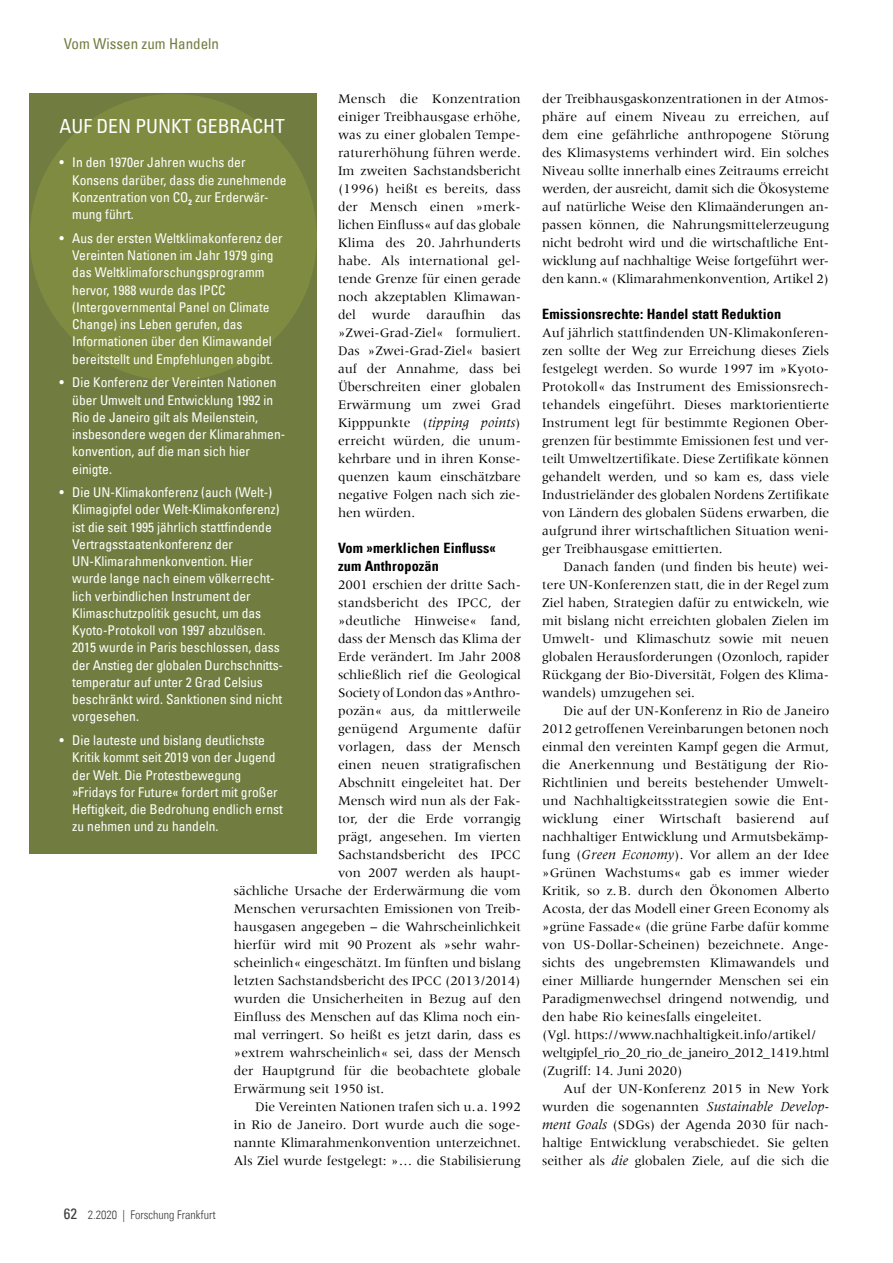
<style>
.page{position:relative;width:893px;height:1263px;background:#fff}
.page>*{position:absolute;margin:0;border:0;box-sizing:border-box;transform-origin:0 0}
.t1{font:condensed 19.5px "Univers Com 57";color:#fff}
.t2{font:condensed 15px "Univers Com 57";color:#717d40}
.t3{font:14.25px/18px "Univers Com 67 Bold Cond";letter-spacing:.01em;color:#000}
.t4{font:italic 14.25px "Meridien Com";letter-spacing:.01em;color:#000}
.t5{font:13.5px/18px "Meridien";color:#000;text-align:justify}
.t6{font:condensed 13.5px/17.2px "Univers Com 57";color:#fff}
.t7{font:12px "Univers Com 47 Light Cond";color:#3c3c3b}
.s1{font-family:"Meridien";font-style:normal;font-size:13.5px}
.s2{font-family:"Univers Com 57";font-stretch:condensed;font-size:15px}
.s3{font-family:"Meridien Com";font-style:italic;font-size:14.25px}
</style>
<div class="page">
<div style="left:30px;top:94px;width:287px;height:760px;background:#717d40"></div>
<div style="left:30px;top:94px;width:287px;height:287px;background:#808b42;border-radius:50%"></div>
<p class="t2" style="left:64px;top:34px;width:157px">Vom Wissen zum Handeln</p>
<p class="t5" style="left:338px;top:90px;width:184px">Mensch die Konzentration einiger Treibhausgase erhöhe, was zu einer globalen Tempe&shy;raturerhöhung führen werde.<br>Im zweiten Sachstandsbericht (1996) heißt es bereits, dass der Mensch einen »merk&shy;lichen Einfluss« auf das globale Klima des 20. Jahrhunderts habe. Als international gel&shy;tende Grenze für einen gerade noch akzeptablen Klimawan&shy;del wurde daraufhin das »Zwei- Grad- Ziel« formuliert.<br>Das »Zwei- Grad- Ziel« basiert auf der Annahme, dass bei Überschreiten einer globalen Erwärmung um zwei Grad</p>
<p class="t4" style="left:338px;top:414px;width:184px"><span class="s1">Kipppunkte (</span>tipping points<span class="s1">)</span></p>
<p class="t5" style="left:338px;top:432px;width:184px">erreicht würden, die unum&shy;kehrbare und in ihren Konse&shy;quenzen kaum einschätzbare negative Folgen nach sich zie&shy;hen würden.</p>
<p class="t3" style="left:338px;top:539px;width:159px">Vom »merklichen Einfluss« zum Anthropozän</p>
<p class="t5" style="left:338px;top:576px;width:184px">2001 erschien der dritte Sach-</p>
<p class="t5" style="left:338px;top:594px;width:184px">standsbericht des IPCC, der</p>
<p class="t5" style="left:338px;top:612px;width:184px">»deutliche Hinweise« fand,</p>
<p class="t5" style="left:338px;top:630px;width:184px">dass der Mensch das Klima der</p>
<p class="t5" style="left:338px;top:648px;width:184px">Erde verändert. Im Jahr 2008</p>
<p class="t5" style="left:338px;top:666px;width:184px">schließlich rief die Geological</p>
<p class="t5" style="left:338px;top:684px;width:184px">Society of London das »Anthro-</p>
<p class="t5" style="left:338px;top:702px;width:184px">pozän« aus, da mittlerweile</p>
<p class="t5" style="left:338px;top:720px;width:184px">genügend Argumente dafür</p>
<p class="t5" style="left:338px;top:738px;width:184px">vorlagen, dass der Mensch</p>
<p class="t5" style="left:338px;top:756px;width:184px">einen neuen stratigrafischen</p>
<p class="t5" style="left:338px;top:774px;width:184px">Abschnitt eingeleitet hat. Der</p>
<p class="t5" style="left:338px;top:792px;width:184px">Mensch wird nun als der Fak-</p>
<p class="t5" style="left:338px;top:810px;width:184px">tor, der die Erde vorrangig</p>
<p class="t5" style="left:338px;top:828px;width:184px">prägt, angesehen. Im vierten</p>
<p class="t5" style="left:338px;top:846px;width:184px">Sachstandsbericht des IPCC</p>
<p class="t5" style="left:338px;top:864px;width:184px">von 2007 werden als haupt-</p>
<p class="t5" style="left:234px;top:882px;width:288px">sächliche Ursache der Erderwärmung die vom</p>
<p class="t5" style="left:234px;top:900px;width:289px">Menschen verursachten Emissionen von Treib-</p>
<p class="t5" style="left:234px;top:918px;width:289px">hausgasen angegeben – die Wahrscheinlichkeit</p>
<p class="t5" style="left:234px;top:936px;width:289px">hierfür wird mit 90 Prozent als »sehr wahr-</p>
<p class="t5" style="left:234px;top:954px;width:288px">scheinlich« eingeschätzt. Im fünften und bislang</p>
<p class="t5" style="left:234px;top:972px;width:289px">letzten Sachstandsbericht des IPCC (2013/2014)</p>
<p class="t5" style="left:234px;top:990px;width:289px">wurden die Unsicherheiten in Bezug auf den</p>
<p class="t5" style="left:234px;top:1008px;width:289px">Einfluss des Menschen auf das Klima noch ein-</p>
<p class="t5" style="left:234px;top:1026px;width:288px">mal verringert. So heißt es jetzt darin, dass es</p>
<p class="t5" style="left:234px;top:1044px;width:289px">»extrem wahrscheinlich« sei, dass der Mensch</p>
<p class="t5" style="left:234px;top:1062px;width:288px">der Hauptgrund für die beobachtete globale</p>
<p class="t5" style="left:234px;top:1080px;width:152px">Erwärmung seit 1950 ist.</p>
<p class="t5" style="left:255px;top:1098px;width:267px">Die Vereinten Nationen trafen sich u.a. 1992</p>
<p class="t5" style="left:234px;top:1116px;width:288px">in Rio de Janeiro. Dort wurde auch die soge-</p>
<p class="t5" style="left:234px;top:1134px;width:289px">nannte Klimarahmenkonvention unterzeichnet.</p>
<p class="t5" style="left:234px;top:1152px;width:289px">Als Ziel wurde festgelegt: »… die Stabilisierung</p>
<h1 class="t1" style="left:60px;top:114px;width:227px">AUF DEN PUNKT GEBRACHT</h1>
<p class="t6" style="left:72px;top:154px;width:216px;text-indent:-13px">• In den 1970er Jahren wuchs der<br>Konsens darüber, dass die zunehmende<br>Konzentration von CO<sub>2</sub> zur Erderwär&shy;mung führt.</p>
<p class="t6" style="left:72px;top:229px;width:212px;text-indent:-13px">• Aus der ersten Weltklimakonferenz der Vereinten Nationen im Jahr 1979 ging das Weltklimaforschungsprogramm hervor, 1988 wurde das IPCC (Intergovernmental Panel on Climate Change) ins Leben gerufen, das Informationen über den Klimawandel bereitstellt und Empfehlungen abgibt.</p>
<p class="t6" style="left:72px;top:374px;width:214px;text-indent:-13px">• Die Konferenz der Vereinten Nationen über Umwelt und Entwicklung 1992 in<br>Rio de Janeiro gilt als Meilenstein, insbesondere wegen der Klimarahmen&shy;konvention, auf die man sich hier einigte.</p>
<p class="t6" style="left:72px;top:483px;width:211px;text-indent:-13px">• Die UN-Klimakonferenz (auch (Welt-)<br>Klimagipfel oder Welt-Klimakonferenz) ist die seit 1995 jährlich stattfindende Vertragsstaatenkonferenz der UN-Klimarahmenkonvention. Hier wurde lange nach einem völkerrecht&shy;lich verbindlichen Instrument der Klimaschutzpolitik gesucht, um das Kyoto-Protokoll von 1997 abzulösen.<br>2015 wurde in Paris beschlossen, dass der Anstieg der globalen Durchschnitts&shy;temperatur auf unter 2 Grad Celsius beschränkt wird. Sanktionen sind nicht vorgesehen.</p>
<p class="t6" style="left:72px;top:731px;width:212px;text-indent:-13px">• Die lauteste und bislang deutlichste Kritik kommt seit 2019 von der Jugend der Welt. Die Protestbewegung »Fridays for Future« fordert mit großer Heftigkeit, die Bedrohung endlich ernst zu nehmen und zu handeln.</p>
<p class="t7" style="left:64px;top:1208px;width:153px"><span class="s2">62</span> 2.2020 | Forschung Frankfurt</p>
<p class="t5" style="left:542px;top:90px;width:289px;text-align:left">der Treibhausgaskonzentrationen in der Atmos&shy;phäre auf einem Niveau zu erreichen, auf dem eine gefährliche anthropogene Störung des Klimasystems verhindert wird. Ein solches Niveau sollte innerhalb eines Zeitraums erreicht werden, der ausreicht, damit sich die Ökosysteme auf natürliche Weise den Klimaänderungen an&shy;passen können, die Nahrungsmittelerzeugung nicht bedroht wird und die wirtschaftliche Ent&shy;wicklung auf nachhaltige Weise fortgeführt wer&shy;den kann.« (Klimarahmenkonvention, Artikel 2)</p>
<p class="t3" style="left:542px;top:305px;width:240px">Emissionsrechte: Handel statt Reduktion</p>
<p class="t5" style="left:542px;top:324px;width:289px;text-align:left">Auf jährlich stattfindenden UN-Klimakonferen&shy;zen sollte der Weg zur Erreichung dieses Ziels festgelegt werden. So wurde 1997 im »Kyoto-Protokoll« das Instrument des Emissionsrech&shy;tehandels eingeführt. Dieses marktorientierte Instrument legt für bestimmte Regionen Ober&shy;grenzen für bestimmte Emissionen fest und ver&shy;teilt Umweltzertifikate. Diese Zertifikate können gehandelt werden, und so kam es, dass viele Industrieländer des globalen Nordens Zertifikate von Ländern des globalen Südens erwarben, die aufgrund ihrer wirtschaftlichen Situation weni&shy;ger Treibhausgase emittierten.</p>
<p class="t5" style="left:542px;top:558px;width:289px;text-indent:21px">Danach fanden (und finden bis heute) wei&shy;tere UN- Konferenzen statt, die in der Regel zum Ziel haben, Strategien dafür zu entwickeln, wie mit bislang nicht erreichten globalen Zielen im Umwelt- und Klimaschutz sowie mit neuen globalen Herausforderungen (Ozonloch, rapider Rückgang der Bio- Diversität, Folgen des Klima&shy;wandels) umzugehen sei.</p>
<p class="t5" style="left:542px;top:702px;width:289px;text-align:left;text-indent:21px">Die auf der UN- Konferenz in Rio de Janeiro 2012 getroffenen Vereinbarungen betonen noch einmal den vereinten Kampf gegen die Armut, die Anerkennung und Bestätigung der Rio-Richtlinien und bereits bestehender Umwelt&shy;und Nachhaltigkeitsstrategien sowie die Ent&shy;wicklung einer Wirtschaft basierend auf nachhaltiger Entwicklung und Armutsbekämp&shy;fung (<span class="s3">Green Economy</span>). Vor allem an der Idee »Grünen Wachstums« gab es immer wieder Kritik, so z.B. durch den Ökonomen Alberto Acosta, der das Modell einer Green Economy als »grüne Fassade« (die grüne Farbe dafür komme von US- Dollar- Scheinen) bezeichnete. Ange&shy;sichts des ungebremsten Klimawandels und einer Milliarde hungernder Menschen sei ein Paradigmenwechsel dringend notwendig, und den habe Rio keinesfalls eingeleitet.<br>(Vgl. https://www.nachhaltigkeit.info/artikel/ weltgipfel_rio_20_rio_de_janeiro_2012_1419.html (Zugriff: 14. Juni 2020)</p>
<p class="t5" style="left:542px;top:1080px;width:289px;text-indent:21px">Auf der UN- Konferenz 2015 in New York wurden die sogenannten <span class="s3">Sustainable Develop&shy;ment Goals</span> (SDGs) der Agenda 2030 für nach&shy;haltige Entwicklung verabschiedet. Sie gelten seither als <span class="s3">die</span> globalen Ziele, auf die sich die</p>
</div>
